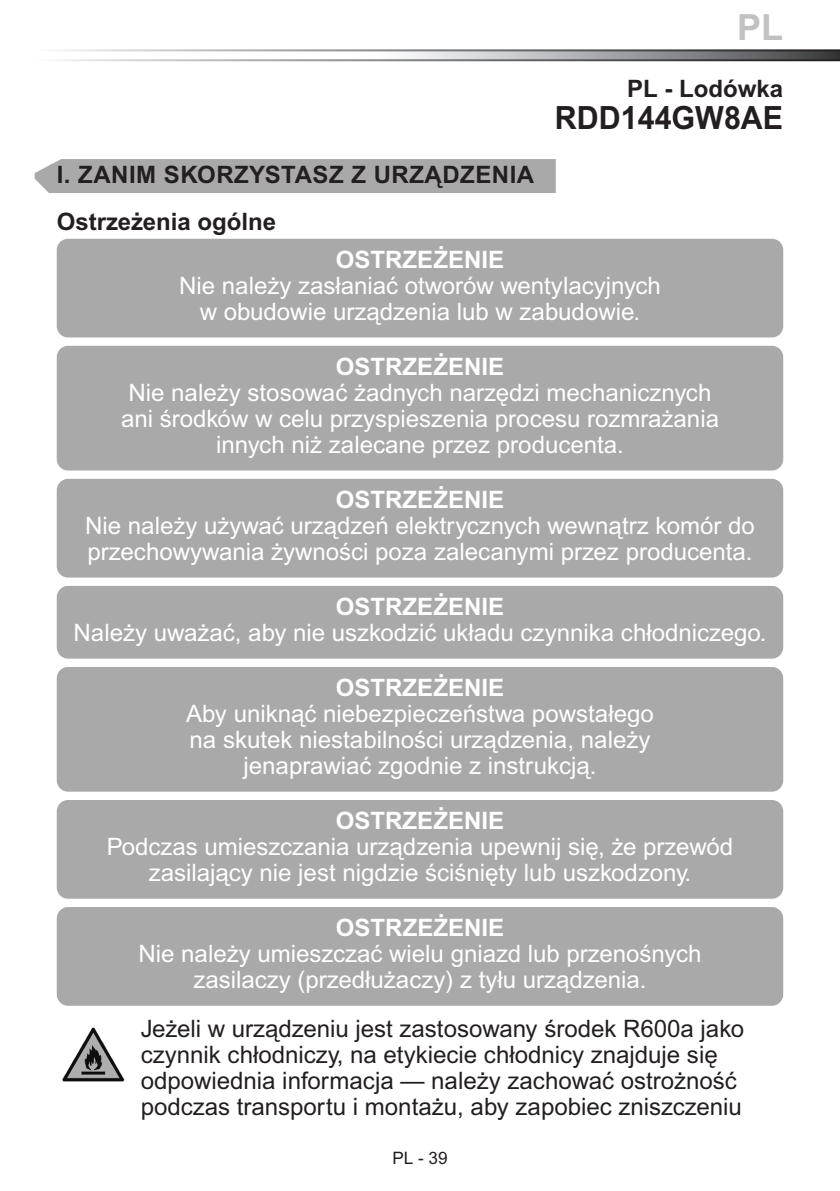
<style>
.page{position:relative;width:840px;height:1191px;background:#fff}
.page>*{position:absolute;margin:0;border:0;box-sizing:border-box;transform-origin:0 0}
.t1{font:700 36px "Arial MT Pro";color:#c1c1c1}
.t2{font:700 32px "Arial MT Pro";color:#231f20;scale:.95 1}
.t3{font:24px/26px "Arial MT Pro";color:#fff;text-align:center}
.t4{font:24px/26px "Arial MT Pro";color:#231f20}
.t5{font:700 24px "Arial MT Pro";color:#fff}
.t6{font:700 24px/46.6px "Arial MT Pro";letter-spacing:.02em;color:#231f20}
.t7{font:700 24px "Arial MT Pro";color:#231f20}
.t8{font:17.2px "Arial MT Pro";color:#231f20}
</style>
<div class="page">
<svg style="left:58px;top:49px;width:781px;height:12px"></svg>
<div style="left:34px;top:159px;width:522px;height:34px;background:#a9a9a9"></div>
<div style="left:57px;top:239px;width:725px;height:98px;background:#a9a9a9;border-radius:11px"></div>
<div style="left:57px;top:346px;width:725px;height:124px;background:#a9a9a9;border-radius:11px"></div>
<div style="left:57px;top:479px;width:725px;height:98px;background:#a9a9a9;border-radius:11px"></div>
<div style="left:57px;top:586px;width:725px;height:72px;background:#a9a9a9;border-radius:11px"></div>
<div style="left:57px;top:667px;width:725px;height:124px;background:#a9a9a9;border-radius:11px"></div>
<div style="left:57px;top:800px;width:725px;height:98px;background:#a9a9a9;border-radius:11px"></div>
<div style="left:57px;top:907px;width:725px;height:98px;background:#a9a9a9;border-radius:11px"></div>
<img style="left:62px;top:1027px;width:63px;height:55px">
<h1 class="t1" style="left:736px;top:6px;width:48px">PL</h1>
<p class="t7" style="left:626px;top:74px;width:158px">PL - Lodówka</p>
<h2 class="t2" style="left:554px;top:99px;width:242px">RDD144GW8AE</h2>
<p class="t6" style="left:57px;top:152px;width:478px">I. ZANIM SKORZYSTASZ Z URZĄDZENIA<br>Ostrzeżenia ogólne</p>
<p class="t5" style="left:336px;top:245px;width:170px">OSTRZEŻENIE</p>
<p class="t3" style="left:179px;top:273px;width:483px">Nie należy zasłaniać otworów wentylacyjnych w obudowie urządzenia lub w zabudowie.</p>
<p class="t5" style="left:336px;top:352px;width:170px">OSTRZEŻENIE</p>
<p class="t3" style="left:121px;top:380px;width:599px">Nie należy stosować żadnych narzędzi mechanicznych ani środków w celu przyspieszenia procesu rozmrażania innych niż zalecane przez producenta.</p>
<p class="t5" style="left:336px;top:485px;width:170px">OSTRZEŻENIE</p>
<p class="t3" style="left:85px;top:513px;width:671px;text-align:left">Nie należy używać urządzeń elektrycznych wewnątrz komór do przechowywania żywności poza zalecanymi przez producenta.</p>
<p class="t5" style="left:336px;top:592px;width:170px">OSTRZEŻENIE</p>
<p class="t3" style="left:73px;top:620px;width:694px">Należy uważać, aby nie uszkodzić układu czynnika chłodniczego.</p>
<p class="t5" style="left:336px;top:673px;width:170px">OSTRZEŻENIE</p>
<p class="t3" style="left:186px;top:701px;width:468px">Aby uniknąć niebezpieczeństwa powstałego na skutek niestabilności urządzenia, należy jenaprawiać zgodnie z instrukcją.</p>
<p class="t5" style="left:336px;top:806px;width:170px">OSTRZEŻENIE</p>
<p class="t3" style="left:107px;top:834px;width:627px">Podczas umieszczania urządzenia upewnij się, że przewód zasilający nie jest nigdzie ściśnięty lub uszkodzony.</p>
<p class="t5" style="left:336px;top:913px;width:170px">OSTRZEŻENIE</p>
<p class="t3" style="left:138px;top:941px;width:564px">Nie należy umieszczać wielu gniazd lub przenośnych zasilaczy (przedłużaczy) z tyłu urządzenia.</p>
<p class="t4" style="left:141px;top:1017px;width:604px">Jeżeli w urządzeniu jest zastosowany środek R600a jako czynnik chłodniczy, na etykiecie chłodnicy znajduje się odpowiednia informacja — należy zachować ostrożność podczas transportu i montażu, aby zapobiec zniszczeniu</p>
<p class="t8" style="left:392px;top:1147px;width:57px">PL - 39</p>
</div>
